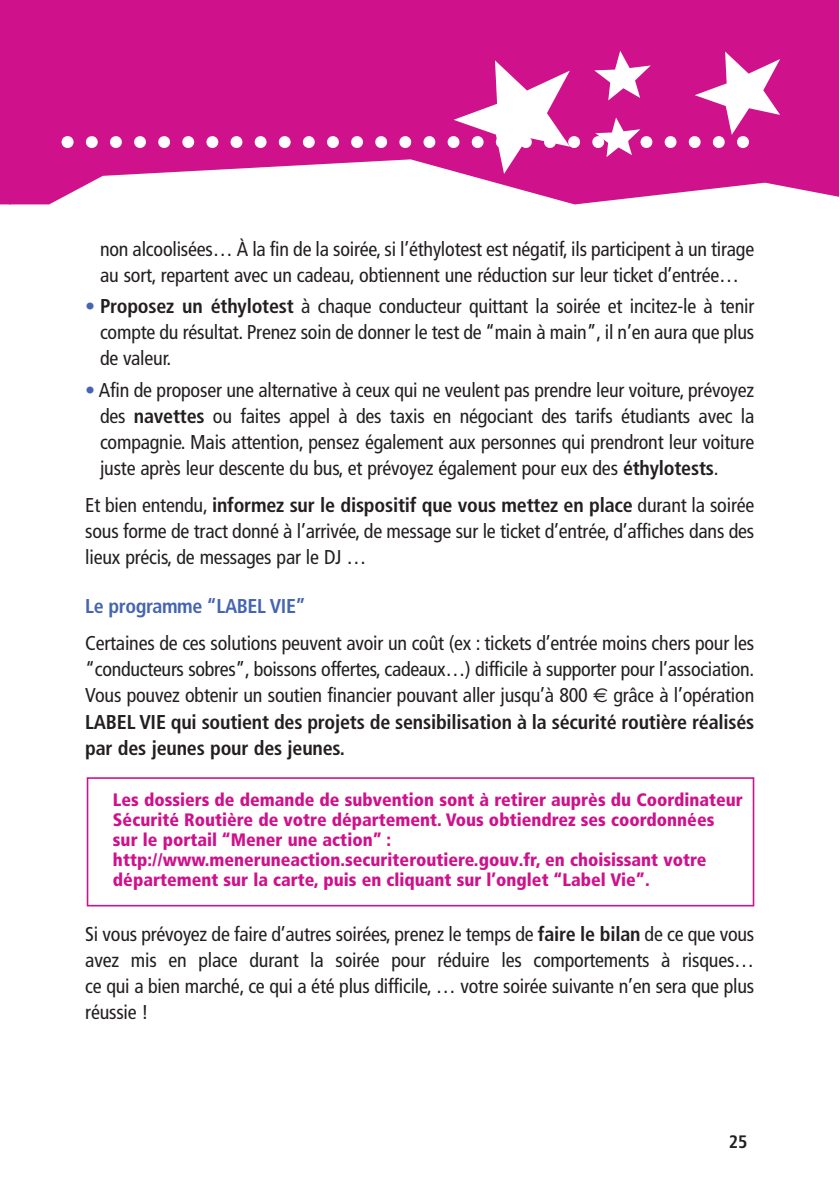
<style>
.page{position:relative;width:840px;height:1191px;background:#fff}
.page>*{position:absolute;margin:0;border:0;box-sizing:border-box;transform-origin:0 0}
.t1{font:condensed 20px/26px "Frutiger";letter-spacing:-.01em;color:#231f20;text-align:justify}
.t2{font:700 condensed 20px "Frutiger";letter-spacing:-.02em;color:#4665b0}
.t3{font:900 condensed 18px/20px "Frutiger";color:#cf118c}
.t4{font:700 condensed 18px "Frutiger";color:#231f20}
.s1{color:#4665b0}
.s2{font-weight:700}
.s3{font-family:"Euro Sans";font-stretch:normal}
</style>
<div class="page">
<div style="left:87px;top:777px;width:666px;height:129px;border:2px solid #cf118c"></div>
<svg style="left:11px;top:1px;width:827px;height:203px;fill:#cf118c"></svg>
<svg style="left:62px;top:44px;width:728px;height:140px"></svg>
<div style="left:0;top:1px;width:11px;height:203px;background:#cf118c"></div>
<p class="t1" style="left:100px;top:237px;width:655px">non alcoolisées… À la fin de la soirée, si l’éthylotest est négatif, ils participent à un tirage au sort, repartent avec un cadeau, obtiennent une réduction sur leur ticket d’entrée…</p>
<p class="t1" style="left:100px;top:295px;width:655px;text-indent:-15px"><span class="s1">•</span> <span class="s2">Proposez un éthylotest</span> à chaque conducteur quittant la soirée et incitez-le à tenir compte du résultat. Prenez soin de donner le test de “main à main”, il n’en aura que plus de valeur.</p>
<p class="t1" style="left:100px;top:379px;width:655px;text-indent:-15px"><span class="s1">•</span> Afin de proposer une alternative à ceux qui ne veulent pas prendre leur voiture, prévoyez des <span class="s2">navettes</span> ou faites appel à des taxis en négociant des tarifs étudiants avec la compagnie. Mais attention, pensez également aux personnes qui prendront leur voiture juste après leur descente du bus, et prévoyez également pour eux des <span class="s2">éthylotests</span>.</p>
<p class="t1" style="left:85px;top:494px;width:670px">Et bien entendu, <span class="s2">informez sur le dispositif que vous mettez en place</span> durant la soirée sous forme de tract donné à l’arrivée, de message sur le ticket d’entrée, d’affiches dans des lieux précis, de messages par le DJ …</p>
<p class="t2" style="left:85px;top:598px;width:222px">Le programme “LABEL VIE”</p>
<p class="t1" style="left:85px;top:632px;width:670px">Certaines de ces solutions peuvent avoir un coût (ex : tickets d’entrée moins chers pour les “conducteurs sobres”, boissons offertes, cadeaux…) difficile à supporter pour l’association.<br>Vous pouvez obtenir un soutien financier pouvant aller jusqu’à 800 <span class="s3">€</span> grâce à l’opération <span class="s2">LABEL VIE qui soutient des projets de sensibilisation à la sécurité routière réalisés par des jeunes pour des jeunes.</span></p>
<p class="t3" style="left:113px;top:790px;width:631px">Les dossiers de demande de subvention sont à retirer auprès du Coordinateur Sécurité Routière de votre département. Vous obtiendrez ses coordonnées sur le portail “Mener une action” : http://www.meneruneaction.securiteroutiere.gouv.fr, en choisissant votre département sur la carte, puis en cliquant sur l’onglet “Label Vie”.</p>
<p class="t1" style="left:85px;top:923px;width:670px">Si vous prévoyez de faire d’autres soirées, prenez le temps de <span class="s2">faire le bilan</span> de ce que vous avez mis en place durant la soirée pour réduire les comportements à risques… ce qui a bien marché, ce qui a été plus difficile, … votre soirée suivante n’en sera que plus réussie !</p>
<p class="t4" style="left:728px;top:1134px;width:20px">25</p>
</div>
